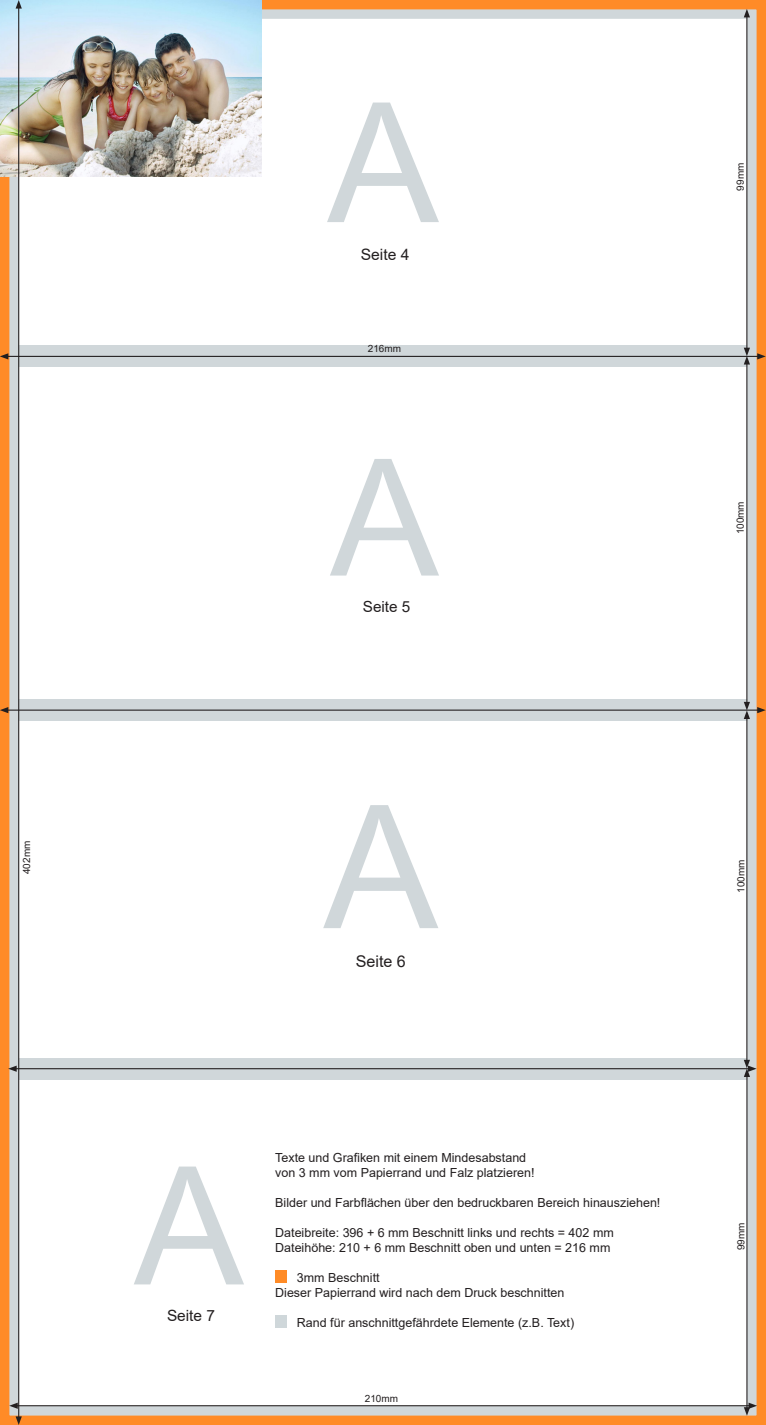
<style>
.page{position:relative;width:766px;height:1425px;background:#fff}
.page>*{position:absolute;margin:0;border:0;box-sizing:border-box;transform-origin:0 0}
.t1{font:171.75px "Arial";color:#d0d7da}
.t2{font:167px "Arial";color:#d0d7da}
.t3{font:164.62px "Arial";color:#d0d7da}
.t4{font:162.88px "Arial";color:#d0d7da}
.t5{font:16.12px "Arial";color:#231f20}
.t6{font:15.62px "Arial";color:#231f20}
.t7{font:15.38px "Arial";color:#231f20}
.t8{font:15.25px "Arial";color:#231f20}
.t9{font:12.5px/15px "Arial";color:#231f20}
.t10{font:10px "Arial";color:#231f20}
</style>
<div class="page">
<div style="left:0;top:0;width:765px;height:1424px;border:19px solid #d0d7da"></div>
<div style="left:8px;top:1058px;width:745px;height:21px;background:#d0d7da"></div>
<div style="left:8px;top:699px;width:745px;height:21px;background:#d0d7da"></div>
<div style="left:8px;top:346px;width:747px;height:21px;background:#d0d7da"></div>
<div style="left:0;top:0;width:765px;height:1424px;border:9px solid #ff8b27"></div>
<hr style="left:15px;top:1068px;width:734px;height:1px;background:#231f20">
<svg style="left:8px;top:1065px;width:9px;height:6px"></svg>
<hr style="left:6px;top:709px;width:753px;height:1px;background:#231f20">
<svg style="left:0;top:707px;width:8px;height:6px"></svg>
<svg style="left:757px;top:707px;width:8px;height:6px"></svg>
<hr style="left:6px;top:356px;width:753px;height:1px;background:#231f20">
<svg style="left:0;top:353px;width:8px;height:6px"></svg>
<svg style="left:757px;top:353px;width:8px;height:6px"></svg>
<hr style="left:16px;top:1405px;width:734px;height:1px;background:#231f20">
<svg style="left:9px;top:1402px;width:9px;height:6px"></svg>
<hr style="left:746px;top:1075px;width:1px;height:334px;background:#231f20">
<svg style="left:743px;top:1402px;width:13px;height:13px"></svg>
<hr style="left:746px;top:362px;width:1px;height:342px;background:#231f20">
<img style="left:0;top:0;width:261px;height:176px">
<svg style="left:275px;top:1270px;width:11px;height:12px"></svg>
<svg style="left:275px;top:1315px;width:11px;height:12px"></svg>
<hr style="left:18px;top:7px;width:1px;height:1411px;background:#231f20">
<svg style="left:16px;top:1416px;width:6px;height:8px"></svg>
<svg style="left:16px;top:0;width:6px;height:9px"></svg>
<hr style="left:746px;top:15px;width:1px;height:334px;background:#231f20">
<svg style="left:743px;top:348px;width:6px;height:16px"></svg>
<svg style="left:743px;top:9px;width:6px;height:8px"></svg>
<hr style="left:746px;top:717px;width:1px;height:344px;background:#231f20">
<svg style="left:743px;top:1059px;width:13px;height:18px"></svg>
<svg style="left:743px;top:702px;width:6px;height:17px"></svg>
<p class="t10" style="left:20px;top:874px;width:35px;rotate:-90deg">402mm</p>
<p class="t2" style="left:327px;top:48px;width:113px">A</p>
<p class="t6" style="left:360px;top:243px;width:50px">Seite 4</p>
<p class="t10" style="left:368px;top:341px;width:35px">216mm</p>
<p class="t4" style="left:330px;top:406px;width:110px">A</p>
<p class="t8" style="left:363px;top:596px;width:49px">Seite 5</p>
<p class="t1" style="left:323px;top:749px;width:116px">A</p>
<p class="t5" style="left:355px;top:950px;width:52px">Seite 6</p>
<p class="t3" style="left:134px;top:1113px;width:111px">A</p>
<p class="t7" style="left:167px;top:1305px;width:50px">Seite 7</p>
<p class="t9" style="left:275px;top:1150px;width:261px">Texte und Grafiken mit einem Mindesabstand von 3 mm vom Papierrand und Falz platzieren!</p>
<p class="t9" style="left:275px;top:1195px;width:386px">Bilder und Farbflächen über den bedruckbaren Bereich hinausziehen!</p>
<p class="t9" style="left:275px;top:1225px;width:340px">Dateibreite: 396 + 6 mm Beschnitt links und rechts = 402 mm</p>
<p class="t9" style="left:275px;top:1240px;width:336px">Dateihöhe: 210 + 6 mm Beschnitt oben und unten = 216 mm</p>
<p class="t9" style="left:297px;top:1270px;width:84px">3mm Beschnitt</p>
<p class="t9" style="left:275px;top:1285px;width:290px">Dieser Papierrand wird nach dem Druck beschnitten</p>
<p class="t9" style="left:297px;top:1315px;width:278px">Rand für anschnittgefährdete Elemente (z.B. Text)</p>
<p class="t10" style="left:365px;top:1391px;width:35px">210mm</p>
<p class="t10" style="left:733px;top:190px;width:29px;rotate:-90deg">99mm</p>
<p class="t10" style="left:733px;top:534px;width:35px;rotate:-90deg">100mm</p>
<p class="t10" style="left:733px;top:893px;width:35px;rotate:-90deg">100mm</p>
<p class="t10" style="left:733px;top:1250px;width:29px;rotate:-90deg">99mm</p>
</div>
